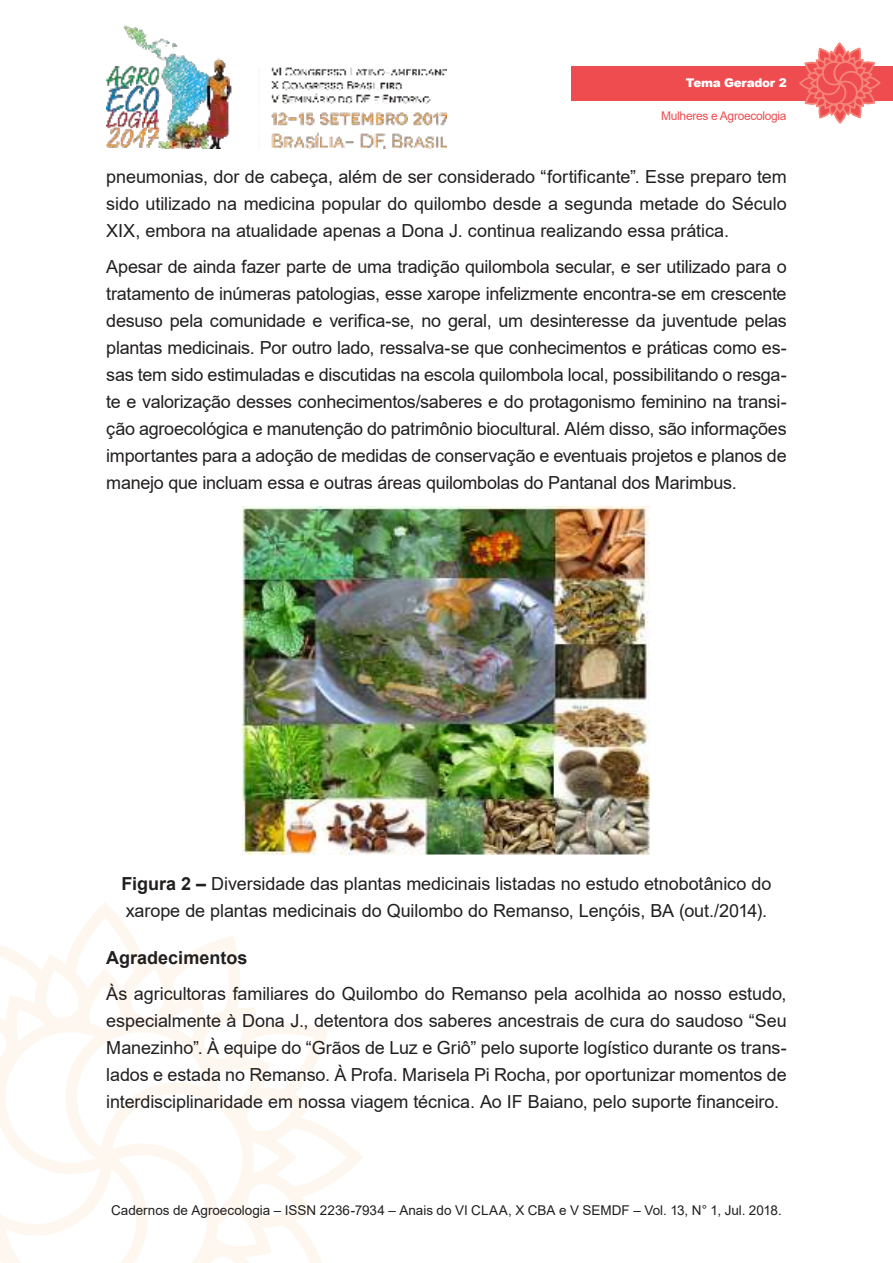
<style>
.page{position:relative;width:893px;height:1263px;background:#fff}
.page>*{position:absolute;margin:0;border:0;box-sizing:border-box;transform-origin:0 0}
.t1{font:18px/27px "Arial";letter-spacing:-.005em;color:#221f1f;text-align:justify}
.t2{font:700 18px "Arial";color:#221f1f}
.t3{font:13.5px "Arial";color:#221f1f}
.t4{font:12px "Arial";letter-spacing:-.025em;color:#ef4c50}
.t5{font:900 12px "Arial";letter-spacing:-.025em;color:#fff}
.s1{font-weight:700}
</style>
<div class="page">
<img style="left:106px;top:25px;width:340px;height:124px">
<svg style="left:0;top:910px;width:363px;height:353px"></svg>
<div style="left:571px;top:66px;width:322px;height:34px;background:#ef4c50"></div>
<svg style="left:798px;top:43px;width:83px;height:81px"></svg>
<img style="left:243px;top:506px;width:407px;height:348px">
<p class="t5" style="left:686px;top:76px;width:102px">Tema Gerador 2</p>
<p class="t4" style="left:661px;top:112px;width:127px">Mulheres e Agroecologia</p>
<p class="t1" style="left:106px;top:165px;width:682px">pneumonias, dor de cabeça, além de ser considerado “fortificante”. Esse preparo tem sido utilizado na medicina popular do quilombo desde a segunda metade do Século XIX, embora na atualidade apenas a Dona J. continua realizando essa prática.</p>
<p class="t1" style="left:106px;top:255px;width:682px">Apesar de ainda fazer parte de uma tradição quilombola secular, e ser utilizado para o tratamento de inúmeras patologias, esse xarope infelizmente encontra-se em crescente desuso pela comunidade e verifica-se, no geral, um desinteresse da juventude pelas plantas medicinais. Por outro lado, ressalva-se que conhecimentos e práticas como es&shy;sas tem sido estimuladas e discutidas na escola quilombola local, possibilitando o resga&shy;te e valorização desses conhecimentos/saberes e do protagonismo feminino na transi&shy;ção agroecológica e manutenção do patrimônio biocultural. Além disso, são informações importantes para a adoção de medidas de conservação e eventuais projetos e planos de manejo que incluam essa e outras áreas quilombolas do Pantanal dos Marimbus.</p>
<p class="t1" style="left:122px;top:872px;width:651px"><span class="s1">Figura 2 –</span> Diversidade das plantas medicinais listadas no estudo etnobotânico do xarope de plantas medicinais do Quilombo do Remanso, Lençóis, BA (out./2014).</p>
<p class="t2" style="left:106px;top:951px;width:143px">Agradecimentos</p>
<p class="t1" style="left:106px;top:981px;width:682px">Às agricultoras familiares do Quilombo do Remanso pela acolhida ao nosso estudo, especialmente à Dona J., detentora dos saberes ancestrais de cura do saudoso “Seu Manezinho”. À equipe do “Grãos de Luz e Griô” pelo suporte logístico durante os trans&shy;lados e estada no Remanso. À Profa. Marisela Pi Rocha, por oportunizar momentos de interdisciplinaridade em nossa viagem técnica. Ao IF Baiano, pelo suporte financeiro.</p>
<p class="t3" style="left:111px;top:1205px;width:672px">Cadernos de Agroecologia – ISSN 2236-7934 – Anais do VI CLAA, X CBA e V SEMDF – Vol. 13, N° 1, Jul. 2018.</p>
</div>
